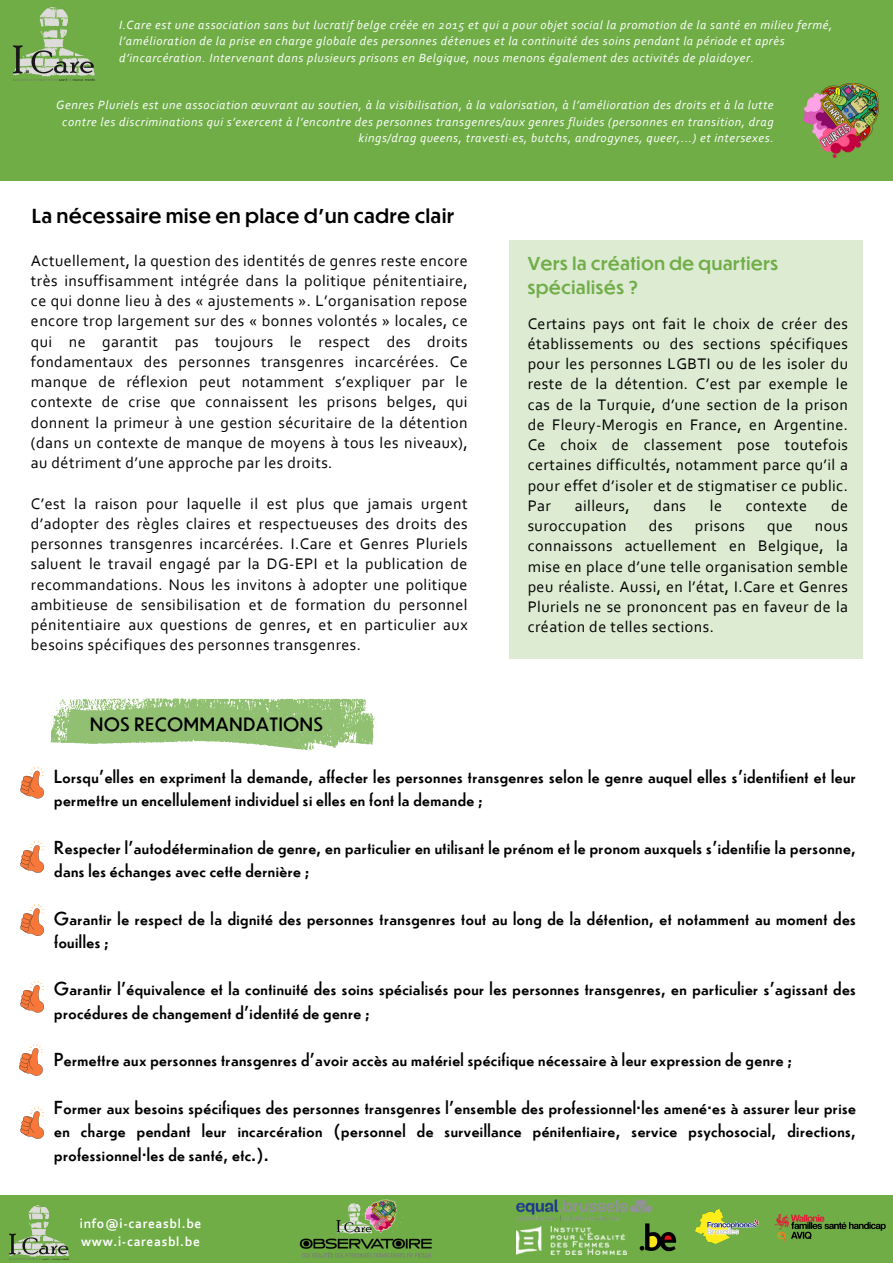
<style>
.page{position:relative;width:893px;height:1264px;background:#fff}
.page>*{position:absolute;margin:0;border:0;box-sizing:border-box;transform-origin:0 0}
.t1{font:500 18.75px "Dunbar Tall";letter-spacing:.045em;color:#000}
.t2{font:18px "Dunbar Tall";letter-spacing:.045em;color:#000}
.t3{font:17.55px/23.5px "Dunbar Low";letter-spacing:.025em;color:#000}
.t4{font:500 17.25px "Dunbar Tall";letter-spacing:.045em;color:#70ad47}
.t5{font:16.05px/20.2px "Corbel";letter-spacing:.025em;color:#000;text-align:justify}
.t6{font:700 13.5px "Corbel";letter-spacing:.05em;color:#fff}
.t7{font:italic 12.45px/16.6px "Corbel";letter-spacing:.045em;color:#fff}
</style>
<div class="page">
<svg style="left:20px;top:841px;width:24px;height:32px"></svg>
<svg style="left:20px;top:904px;width:24px;height:32px"></svg>
<svg style="left:51px;top:698px;width:323px;height:52px"></svg>
<svg style="left:20px;top:981px;width:24px;height:32px"></svg>
<svg style="left:20px;top:766px;width:24px;height:33px"></svg>
<div style="left:0;top:1194px;width:892px;height:68px;background:#70ad47"></div>
<img style="left:9px;top:1205px;width:60px;height:55px">
<img style="left:774px;top:1214px;width:112px;height:29px">
<img style="left:695px;top:1209px;width:63px;height:34px">
<img style="left:513px;top:1194px;width:142px;height:28px">
<img style="left:516px;top:1226px;width:110px;height:28px">
<img style="left:637px;top:1221px;width:40px;height:31px">
<img style="left:299px;top:1199px;width:133px;height:59px">
<div style="left:0;top:0;width:892px;height:181px;background:#70ad47"></div>
<img style="left:13px;top:7px;width:82px;height:74px">
<img style="left:803px;top:84px;width:75px;height:74px">
<svg style="left:19px;top:1044px;width:24px;height:32px"></svg>
<svg style="left:20px;top:1107px;width:24px;height:32px"></svg>
<div style="left:509px;top:240px;width:353px;height:418px;background:#dcebd2"></div>
<p class="t7" style="left:119px;top:17px;width:714px">I.Care est une association sans but lucratif belge créée en 2015 et qui a pour objet social la promotion de la santé en milieu fermé, l’amélioration de la prise en charge globale des personnes détenues et la continuité des soins pendant la période et après d’incarcération. Intervenant dans plusieurs prisons en Belgique, nous menons également des activités de plaidoyer.</p>
<p class="t7" style="left:56px;top:97px;width:719px;text-align:right">Genres Pluriels est une association œuvrant au soutien, à la visibilisation, à la valorisation, à l’amélioration des droits et à la lutte contre les discriminations qui s’exercent à l’encontre des personnes transgenres/aux genres fluides (personnes en transition, drag kings/drag queens, travesti∙es, butchs, androgynes, queer,...) et intersexes.</p>
<p class="t1" style="left:32px;top:203px;width:423px">La nécessaire mise en place d’un cadre clair</p>
<p class="t5" style="left:31px;top:252px;width:438px">Actuellement, la question des identités de genres reste encore très insuffisamment intégrée dans la politique pénitentiaire, ce qui donne lieu à des « ajustements ». L’organisation repose encore trop largement sur des « bonnes volontés » locales, ce qui ne garantit pas toujours le respect des droits fondamentaux des personnes transgenres incarcérées. Ce manque de réflexion peut notamment s’expliquer par le contexte de crise que connaissent les prisons belges, qui donnent la primeur à une gestion sécuritaire de la détention (dans un contexte de manque de moyens à tous les niveaux), au détriment d’une approche par les droits.</p>
<p class="t5" style="left:31px;top:494px;width:438px">C’est la raison pour laquelle il est plus que jamais urgent d’adopter des règles claires et respectueuses des droits des personnes transgenres incarcérées. I.Care et Genres Pluriels saluent le travail engagé par la DG-EPI et la publication de recommandations. Nous les invitons à adopter une politique ambitieuse de sensibilisation et de formation du personnel pénitentiaire aux questions de genres, et en particulier aux besoins spécifiques des personnes transgenres.</p>
<p class="t4" style="left:527px;top:251px;width:252px">Vers la création de quartiers</p>
<p class="t4" style="left:527px;top:275px;width:112px">spécialisés ?</p>
<p class="t5" style="left:527px;top:314px;width:322px">Certains pays ont fait le choix de créer des établissements ou des sections spécifiques pour les personnes LGBTI ou de les isoler du reste de la détention. C’est par exemple le cas de la Turquie, d’une section de la prison de Fleury-Merogis en France, en Argentine.<br>Ce choix de classement pose toutefois certaines difficultés, notamment parce qu’il a pour effet d’isoler et de stigmatiser ce public.<br>Par</p>
<p class="t5" style="left:574px;top:497px;width:56px">ailleurs,</p>
<p class="t5" style="left:653px;top:497px;width:34px">dans</p>
<p class="t5" style="left:709px;top:497px;width:14px">le</p>
<p class="t5" style="left:745px;top:497px;width:63px">contexte</p>
<p class="t5" style="left:831px;top:497px;width:18px">de</p>
<p class="t5" style="left:527px;top:517px;width:100px">suroccupation</p>
<p class="t5" style="left:648px;top:517px;width:25px">des</p>
<p class="t5" style="left:694px;top:517px;width:52px">prisons</p>
<p class="t5" style="left:767px;top:517px;width:27px">que</p>
<p class="t5" style="left:527px;top:517px;width:322px;text-indent:287px">nous connaissons actuellement en Belgique, la mise en place d’une telle organisation semble peu réaliste. Aussi, en l’état, I.Care et Genres Pluriels ne se prononcent pas en faveur de la création de telles sections.</p>
<p class="t2" style="left:90px;top:711px;width:234px">NOS RECOMMANDATIONS</p>
<p class="t3" style="left:54px;top:763px;width:803px">Lorsqu’elles en expriment la demande, affecter les personnes transgenres selon le genre auquel elles s’identifient et leur permettre un encellulement individuel si elles en font la demande ;</p>
<p class="t3" style="left:54px;top:834px;width:803px">Respecter l’autodétermination de genre, en particulier en utilisant le prénom et le pronom auxquels s’identifie la personne, dans les échanges avec cette dernière ;</p>
<p class="t3" style="left:54px;top:905px;width:803px">Garantir le respect de la dignité des personnes transgenres tout au long de la détention, et notamment au moment des fouilles ;</p>
<p class="t3" style="left:54px;top:976px;width:803px">Garantir l’équivalence et la continuité des soins spécialisés pour les personnes transgenres, en particulier s’agissant des procédures de changement d’identité de genre ;</p>
<p class="t3" style="left:54px;top:1047px;width:739px">Permettre aux personnes transgenres d’avoir accès au matériel spécifique nécessaire à leur expression de genre ;</p>
<p class="t3" style="left:54px;top:1094px;width:803px;text-align:justify">Former aux besoins spécifiques des personnes transgenres l’ensemble des professionnel·les amené·es à assurer leur prise en charge pendant leur incarcération (personnel de surveillance pénitentiaire, service psychosocial, directions, professionnel·les de santé, etc.).</p>
<p class="t6" style="left:80px;top:1218px;width:123px">info@i-careasbl.be</p>
<p class="t6" style="left:81px;top:1236px;width:120px">www.i-careasbl.be</p>
</div>
